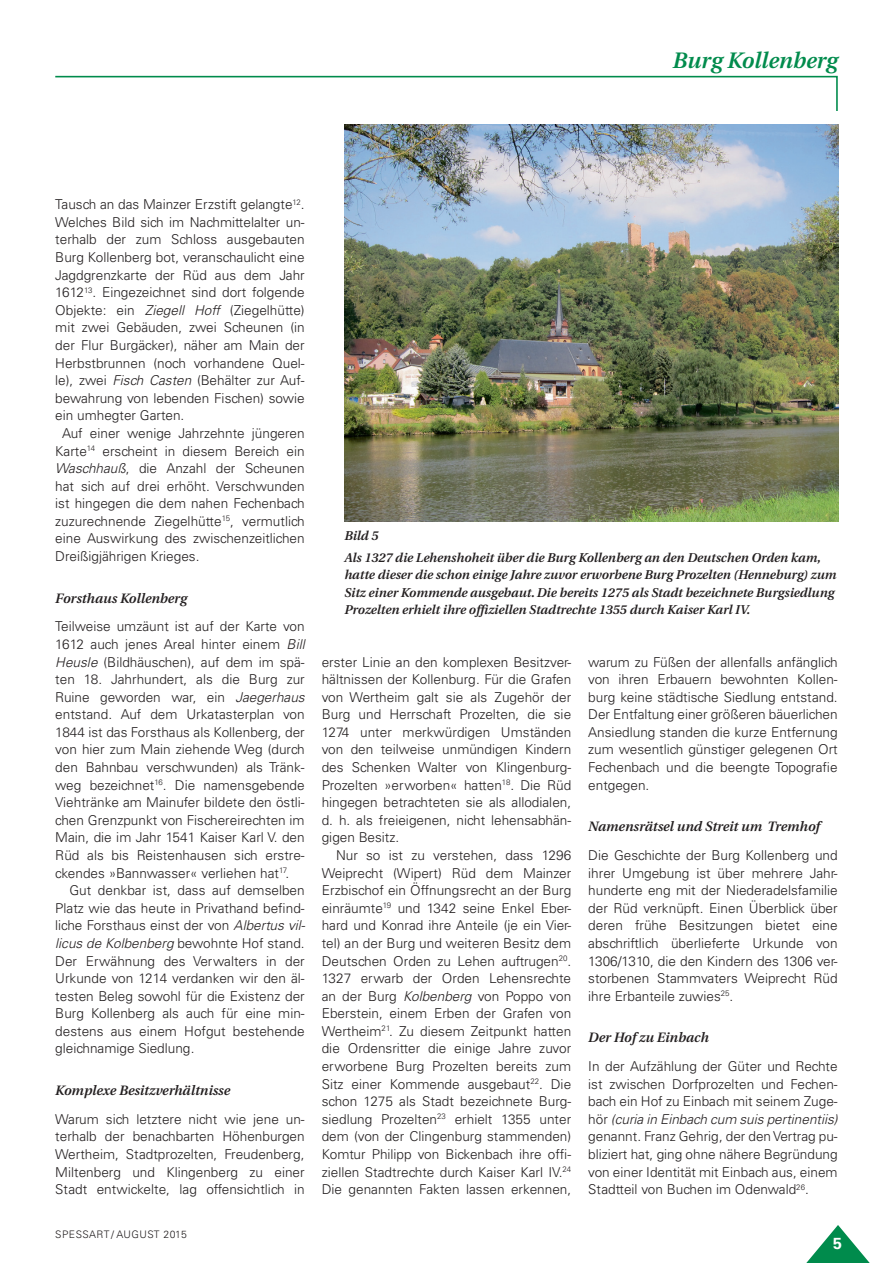
<style>
.page{position:relative;width:893px;height:1263px;background:#fff}
.page>*{position:absolute;margin:0;border:0;box-sizing:border-box;transform-origin:0 0}
.t1{font:italic 600 22.35px "Utopia";color:#008b4c}
.t2{font:700 16.05px "Univers LT";color:#fff}
.t3{font:300 13.65px/17.5px "Univers LT";color:#231f20;text-align:justify}
.t4{font:italic 600 13.65px "Utopia";color:#231f20}
.t5{font:italic 600 12.75px/17.5px "Utopia";color:#231f20}
.t6{font:300 10.35px "Univers LT";letter-spacing:.045em;color:#231f20}
.s1{font-style:italic}
</style>
<div class="page">
<svg style="left:806px;top:1225px;width:64px;height:38px"></svg>
<svg style="left:55px;top:75px;width:783px;height:36px"></svg>
<img style="left:344px;top:124px;width:494px;height:397px">
<h1 class="t1" style="left:673px;top:48px;width:167px">Burg Kollenberg</h1>
<p class="t3" style="left:55px;top:196px;width:251px">Tausch an das Mainzer Erzstift gelangte<sup>12</sup>.</p>
<p class="t3" style="left:55px;top:213px;width:251px">Welches Bild sich im Nachmittelalter un-</p>
<p class="t3" style="left:55px;top:231px;width:251px">terhalb der zum Schloss ausgebauten</p>
<p class="t3" style="left:55px;top:248px;width:251px">Burg Kollenberg bot, veranschaulicht eine</p>
<p class="t3" style="left:55px;top:266px;width:251px">Jagdgrenzkarte der Rüd aus dem Jahr</p>
<p class="t3" style="left:55px;top:284px;width:251px">1612<sup>13</sup>. Eingezeichnet sind dort folgende</p>
<p class="t3" style="left:55px;top:301px;width:251px">Objekte: ein <span class="s1">Ziegell Hoff</span> (Ziegelhütte)</p>
<p class="t3" style="left:55px;top:319px;width:251px">mit zwei Gebäuden, zwei Scheunen (in</p>
<p class="t3" style="left:55px;top:336px;width:251px">der Flur Burgäcker), näher am Main der</p>
<p class="t3" style="left:55px;top:354px;width:251px">Herbstbrunnen (noch vorhandene Quel-</p>
<p class="t3" style="left:55px;top:372px;width:251px">le), zwei <span class="s1">Fisch Casten</span> (Behälter zur Auf-</p>
<p class="t3" style="left:55px;top:389px;width:251px">bewahrung von lebenden Fischen) sowie</p>
<p class="t3" style="left:55px;top:407px;width:131px">ein umhegter Garten.</p>
<p class="t3" style="left:62px;top:424px;width:244px">Auf einer wenige Jahrzehnte jüngeren</p>
<p class="t3" style="left:55px;top:442px;width:251px">Karte<sup>14</sup> erscheint in diesem Bereich ein</p>
<p class="t3" style="left:55px;top:459px;width:251px"><span class="s1">Waschhauß</span>, die Anzahl der Scheunen</p>
<p class="t3" style="left:55px;top:477px;width:251px">hat sich auf drei erhöht. Verschwunden</p>
<p class="t3" style="left:55px;top:495px;width:251px">ist hingegen die dem nahen Fechenbach</p>
<p class="t3" style="left:55px;top:512px;width:251px">zuzurechnende Ziegelhütte<sup>15</sup>, vermutlich</p>
<p class="t3" style="left:55px;top:530px;width:251px">eine Auswirkung des zwischenzeitlichen</p>
<p class="t3" style="left:55px;top:547px;width:146px">Dreißigjährigen Krieges.</p>
<p class="t4" style="left:55px;top:590px;width:133px">Forsthaus Kollenberg</p>
<p class="t3" style="left:55px;top:618px;width:251px">Teilweise umzäunt ist auf der Karte von 1612 auch jenes Areal hinter einem <span class="s1">Bill Heusle</span> (Bildhäuschen), auf dem im spä&shy;ten 18. Jahrhundert, als die Burg zur Ruine geworden war, ein <span class="s1">Jaegerhaus </span>entstand. Auf dem U rkatasterplan von 1844 ist das Forsthaus als Kollenberg, der von hier zum Main ziehende Weg (durch den Bahnbau verschwunden) als Tränk&shy;weg bezeichnet<sup>16</sup>. Die namensgebende Viehtränke am Mainufer bildete den östli&shy;chen G renzpunkt von Fischereirechten im Main, die im Jahr 1541 Kaiser Karl V. den Rüd als bis Reistenhausen sich erstre&shy;ckendes »Bannwasser« verliehen hat<sup>17</sup>.</p>
<p class="t3" style="left:55px;top:881px;width:252px;text-indent:14px">Gut denkbar ist, dass auf demselben Platz wie das heute in Privathand befind&shy;liche Forsthaus einst der von <span class="s1">Albertus vil&shy;licus de Kolbenberg</span> bewohnte Hof stand.<br>Der Erwähnung des Verwalters in der U rkunde von 1214 verdanken wir den äl&shy;testen Beleg sowohl für die Existenz der Burg Kollenberg als auch für eine min&shy;destens aus einem Hofgut bestehende gleichnamige Siedlung.</p>
<p class="t4" style="left:55px;top:1082px;width:176px">Komplexe Besitzverhältnisse</p>
<p class="t3" style="left:55px;top:1110px;width:251px">Warum sich letztere nicht wie jene un&shy;terhalb der benachbarten Höhenburgen Wertheim, Stadtprozelten, Freudenberg, Miltenberg und Klingenberg zu einer Stadt entwickelte, lag offensichtlich in</p>
<p class="t6" style="left:55px;top:1228px;width:133px">Spessart / August 2015</p>
<p class="t5" style="left:344px;top:525px;width:478px;line-height:21.9px">Bild 5<br>Als 1327 die Lehenshoheit über die Burg Kollenberg an den Deutschen Orden kam,</p>
<p class="t5" style="left:344px;top:566px;width:494px">hatte dieser die schon einige Jahre zuvor erworbene Burg Prozelten (Henneburg) zum<br>Sitz einer Kommende ausgebaut. Die bereits 1275 als Stadt bezeichnete Burgsiedlung<br>Prozelten erhielt ihre offiziellen Stadtrechte 1355 durch Kaiser Karl IV.</p>
<p class="t3" style="left:322px;top:653px;width:251px">erster Linie an den komplexen Besitzver&shy;hältnissen der Kollenburg. Für die G rafen von Wertheim galt sie als Zugehör der Burg und Herrschaft Prozelten, die sie 1274 unter merkwürdigen U mständen von den teilweise unmündigen Kindern des Schenken Walter von Klingenburg-Prozelten »erworben« hatten<sup>18</sup>. Die Rüd hingegen betrachteten sie als allodialen, d. h. als freieigenen, nicht lehensabhän&shy;gigen Besitz.</p>
<p class="t3" style="left:322px;top:846px;width:251px;text-indent:14px">Nur so ist zu verstehen, dass 1296<br>Weiprecht (Wipert) Rüd dem Mainzer Erzbischof ein Öffnungsrecht an der Burg einräumte<sup>19</sup> und 1342 seine Enkel Eber&shy;hard und Konrad ihre Anteile (je ein Vier&shy;tel) an der Burg und weiteren Besitz dem Deutschen Orden zu Lehen auftrugen<sup>20</sup>.<br>1327 erwarb der Orden Lehensrechte an der Burg <span class="s1">Kolbenberg</span> von Poppo von Eberstein, einem Erben der G rafen von Wertheim<sup>21</sup>. Zu diesem Zeitpunkt hatten die Ordensritter die einige Jahre zuvor erworbene Burg Prozelten bereits zum Sitz einer Kommende ausgebaut<sup>22</sup>. Die schon 1275 als Stadt bezeichnete Burg&shy;siedlung Prozelten<sup>23</sup> erhielt 1355 unter dem (von der Clingenburg stammenden)<br>Komtur Philipp von Bickenbach ihre offi&shy;ziellen Stadtrechte durch Kaiser Karl IV.<sup>24<br></sup>Die genannten Fakten lassen erkennen,</p>
<p class="t3" style="left:588px;top:653px;width:251px">warum zu Füßen der allenfalls anfänglich von ihren Erbauern bewohnten Kollen&shy;burg keine städtische Siedlung entstand.<br>Der Entfaltung einer größeren bäuerlichen Ansiedlung standen die kurze Entfernung zum wesentlich günstiger gelegenen Ort Fechenbach und die beengte Topografie entgegen.</p>
<p class="t4" style="left:588px;top:819px;width:233px">Namensrätsel und Streit um Tremhof</p>
<p class="t3" style="left:588px;top:846px;width:251px">Die Geschichte der Burg Kollenberg und ihrer U mgebung ist über mehrere Jahr&shy;hunderte eng mit der Niederadelsfamilie der Rüd verknüpft. Einen Überblick über deren frühe Besitzungen bietet eine abschriftlich überlieferte U rkunde von 1306/1310, die den Kindern des 1306 ver&shy;storbenen Stammvaters Weiprecht R üd ihre Erbanteile zuwies<sup>25</sup>.</p>
<p class="t4" style="left:588px;top:1030px;width:122px">Der Hof zu Einbach</p>
<p class="t3" style="left:588px;top:1057px;width:251px">In der Aufzählung der G üter und Rechte ist zwischen Dorfprozelten und Fechen&shy;bach ein Hof zu Einbach mit seinem Zuge&shy;hör <span class="s1">(curia in Einbach cum suis pertinentiis) </span>genannt. Franz Gehrig, der den Vertrag pu&shy;bliziert hat, ging ohne nähere Begründung von einer Identität mit Einbach aus, einem Stadtteil von Buchen im Odenwald<sup>26</sup>.</p>
<p class="t2" style="left:833px;top:1234px;width:10px">5</p>
</div>
